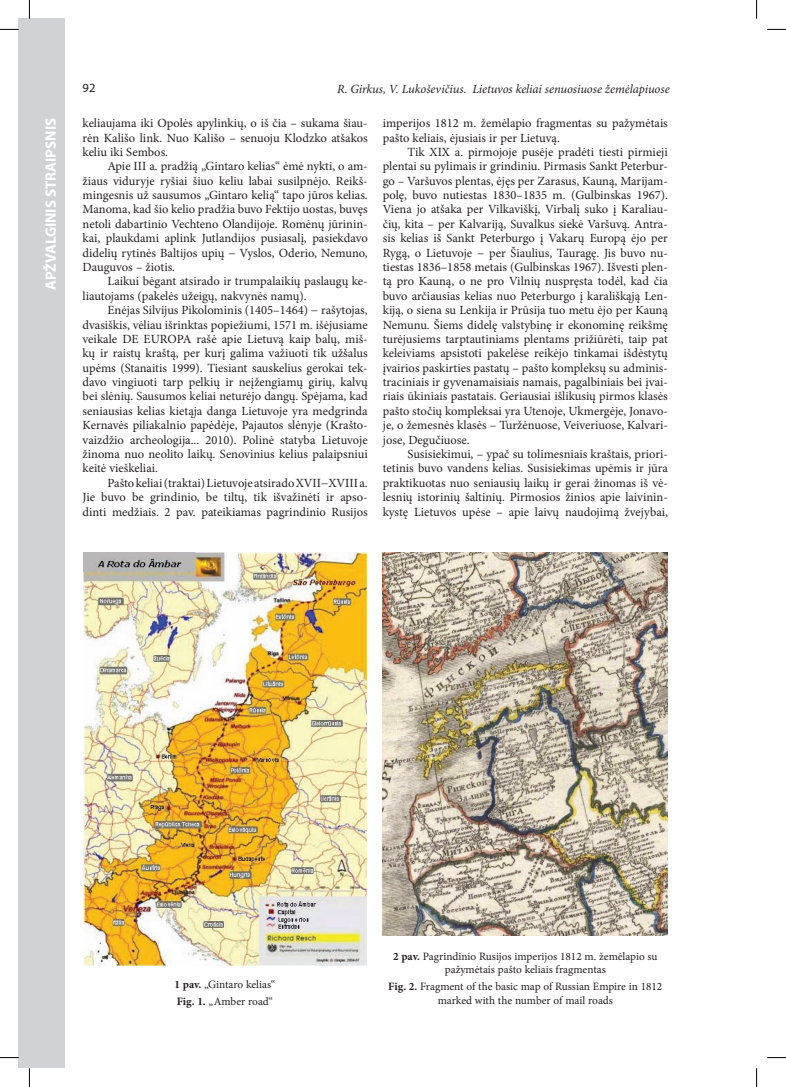
<style>
.page{position:relative;width:786px;height:1087px;background:#fff}
.page>*{position:absolute;margin:0;border:0;box-sizing:border-box;transform-origin:0 0}
.t1{font:700 15px "Myriad Pro";color:#fff}
.t2{font:12.5px/14.4px "Minion Pro";color:#231f20;text-align:justify}
.t3{font:italic 12.5px "Minion Pro";letter-spacing:-.005em;color:#231f20}
.t4{font:12.5px "Myriad Pro";color:#231f20}
.t5{font:11.25px/13.5px "Minion Pro";color:#231f20;text-align:center}
.s1{font-weight:700}
</style>
<div class="page">
<img style="left:83px;top:552px;width:283px;height:413px">
<img style="left:382px;top:552px;width:285px;height:383px">
<div style="left:19px;top:19px;width:46px;height:1049px;background:#d1d2d4"></div>
<svg style="left:0;top:29px;width:19px;height:1px"></svg>
<svg style="left:767px;top:29px;width:18px;height:1px"></svg>
<svg style="left:0;top:1056px;width:19px;height:2px"></svg>
<svg style="left:767px;top:1057px;width:18px;height:1px"></svg>
<svg style="left:29px;top:0;width:1px;height:19px"></svg>
<svg style="left:29px;top:1068px;width:1px;height:18px"></svg>
<svg style="left:756px;top:0;width:1px;height:19px"></svg>
<svg style="left:756px;top:1068px;width:1px;height:18px"></svg>
<p class="t1" style="left:41px;top:290px;width:174px;rotate:-90deg">APŽVALGINIS STRAIPSNIS</p>
<p class="t4" style="left:83px;top:80px;width:14px">92</p>
<p class="t3" style="left:337px;top:80px;width:334px">R. Girkus, V. Lukoševičius. Lietuvos keliai senuosiuose žemėlapiuose</p>
<p class="t2" style="left:83px;top:116px;width:286px">keliaujama iki Opolės apylinkių, o iš čia – sukama šiau&shy;rėn Kališo link. Nuo Kališo – senuoju Klodzko atšakos keliu iki Sembos.</p>
<p class="t2" style="left:83px;top:159px;width:286px;text-indent:25px">Apie III a. pradžią „Gintaro kelias“ ėmė nykti, o am&shy;žiaus viduryje ryšiai šiuo keliu labai susilpnėjo. Reikš&shy;mingesnis už sausumos „Gintaro kelią“ tapo jūros kelias.<br>Manoma, kad šio kelio pradžia buvo Fektijo uostas, buvęs netoli dabartinio Vechteno Olandijoje. Romėnų jūrinin&shy;kai, plaukdami aplink jutlandijos pusiasalį, pasiekdavo didelių rytinės Baltijos upių − Vyslos, Oderio, Nemuno, Dauguvos – žiotis.</p>
<p class="t2" style="left:83px;top:274px;width:286px;text-indent:25px">Laikui bėgant atsirado ir trumpalaikių paslaugų ke&shy;liautojams (pakelės užeigų, nakvynės namų).</p>
<p class="t2" style="left:83px;top:303px;width:286px;text-indent:25px">Enėjas Silvijus Pikolominis (1405–1464) − rašytojas, dvasiškis, vėliau išrinktas popiežiumi, 1571 m. išėjusiame veikale DE EUROPA rašė apie Lietuvą kaip balų, miš&shy;kų ir raistų kraštą, per kurį galima važiuoti tik užšalus upėms (Stanaitis 1999). Tiesiant sauskelius gerokai tek&shy;davo vingiuoti tarp pelkių ir neįžengiamų girių, kalvų bei slėnių. Sausumos keliai neturėjo dangų. Spėjama, kad seniausias kelias kietąja danga Lietuvoje yra medgrinda Kernavės piliakalnio papėdėje, Pajautos slėnyje (Krašto&shy;vaizdžio archeologija... 2010). Polinė statyba Lietuvoje žinoma nuo neolito laikų. Senovinius kelius palaipsniui keitė vieškeliai.</p>
<p class="t2" style="left:83px;top:475px;width:286px;text-indent:25px">Pašto keliai (traktai) Lietuvoje atsirado XVII−XVIII a. jie buvo be grindinio, be tiltų, tik išvažinėti ir apso&shy;dinti medžiais. 2 pav. pateikiamas pagrindinio Rusijos</p>
<p class="t2" style="left:382px;top:116px;width:286px">imperijos 1812 m. žemėlapio fragmentas su pažymėtais pašto keliais, ėjusiais ir per Lietuvą.</p>
<p class="t2" style="left:382px;top:145px;width:286px;text-indent:25px">Tik XIX a. pirmojoje pusėje pradėti tiesti pirmieji plentai su pylimais ir grindiniu. Pirmasis Sankt Peterbur&shy;go – Varšuvos plentas, ėjęs per Zarasus, Kauną, Marijam&shy;polę, buvo nutiestas 1830–1835 m. (Gulbinskas 1967).<br>Viena jo atšaka per Vilkaviškį, Virbalį suko į Karaliau&shy;čių, kita – per Kalvariją, Suvalkus siekė Varšuvą. Antra&shy;sis kelias iš Sankt Peterburgo į Vakarų Europą ėjo per Rygą, o Lietuvoje − per Šiaulius, Tauragę. jis buvo nu&shy;tiestas 1836–1858 metais (Gulbinskas 1967). Išvesti plen&shy;tą pro Kauną, o ne pro Vilnių nuspręsta todėl, kad čia buvo arčiausias kelias nuo Peterburgo į karališkąją Len&shy;kiją, o siena su Lenkija ir Prūsija tuo metu ėjo per Kauną Nemunu. Šiems didelę valstybinę ir ekonominę reikšmę turėjusiems tarptautiniams plentams prižiūrėti, taip pat keleiviams apsistoti pakelėse reikėjo tinkamai išdėstytų įvairios paskirties pastatų – pašto kompleksų su adminis&shy;traciniais ir gyvenamaisiais namais, pagalbiniais bei įvai&shy;riais ūkiniais pastatais. Geriausiai išlikusių pirmos klasės pašto stočių kompleksai yra Utenoje, Ukmergėje, jonavo&shy;je, o žemesnės klasės – Turžėnuose, Veiveriuose, Kalvari&shy;jose, Degučiuose.</p>
<p class="t2" style="left:382px;top:447px;width:286px;text-indent:25px">Susisiekimui, – ypač su tolimesniais kraštais, priori&shy;tetinis buvo vandens kelias. Susisiekimas upėmis ir jūra praktikuotas nuo seniausių laikų ir gerai žinomas iš vė&shy;lesnių istorinių šaltinių. Pirmosios žinios apie laivinin&shy;kystę Lietuvos upėse – apie laivų naudojimą žvejybai,</p>
<p class="t5" style="left:174px;top:976px;width:102px;line-height:17px;text-align:left"><span class="s1">1 pav.</span> „Gintaro kelias“<br><span class="s1">Fig. 1.</span> „Amber road“</p>
<p class="t5" style="left:393px;top:949px;width:266px"><span class="s1">2 pav.</span> Pagrindinio Rusijos imperijos 1812 m. žemėlapio su pažymėtais pašto keliais fragmentas</p>
<p class="t5" style="left:388px;top:980px;width:275px"><span class="s1">Fig. 2.</span> Fragment of the basic map of Russian Empire in 1812 marked with the number of mail roads</p>
</div>
